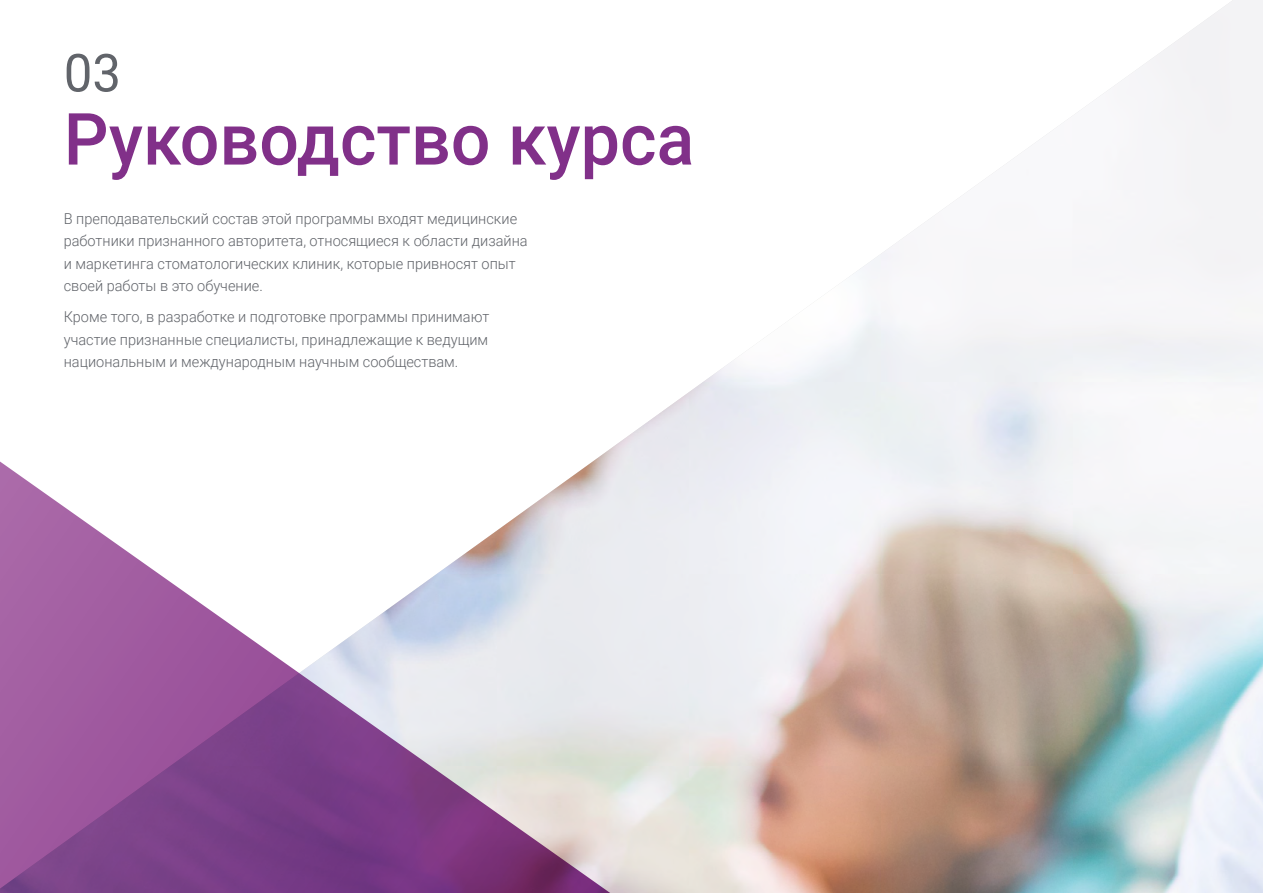
<style>
.page{position:relative;width:1263px;height:893px;background:#fff}
.page>*{position:absolute;margin:0;border:0;box-sizing:border-box;transform-origin:0 0}
.t1{font:500 72px "Roboto";color:#813089}
.t2{font:52.5px "Roboto";color:#61646a}
.t3{font:300 15px/22.5px "Roboto";color:#61646a}
</style>
<div class="page">
<img style="left:614px;top:0;width:649px;height:893px">
<svg style="left:0;top:446px;width:640px;height:447px"></svg>
<h2 class="t2" style="left:64px;top:36px;width:59px">03</h2>
<h1 class="t1" style="left:64px;top:89px;width:632px">Руководство курса</h1>
<p class="t3" style="left:64px;top:207px;width:465px">В преподавательский состав этой программы входят медицинские работники признанного авторитета, относящиеся к области дизайна и маркетинга стоматологических клиник, которые привносят опыт своей работы в это обучение.</p>
<p class="t3" style="left:64px;top:305px;width:427px;text-align:justify">Кроме того, в разработке и подготовке программы принимают участие признанные специалисты, принадлежащие к ведущим национальным и международным научным сообществам.</p>
</div>
